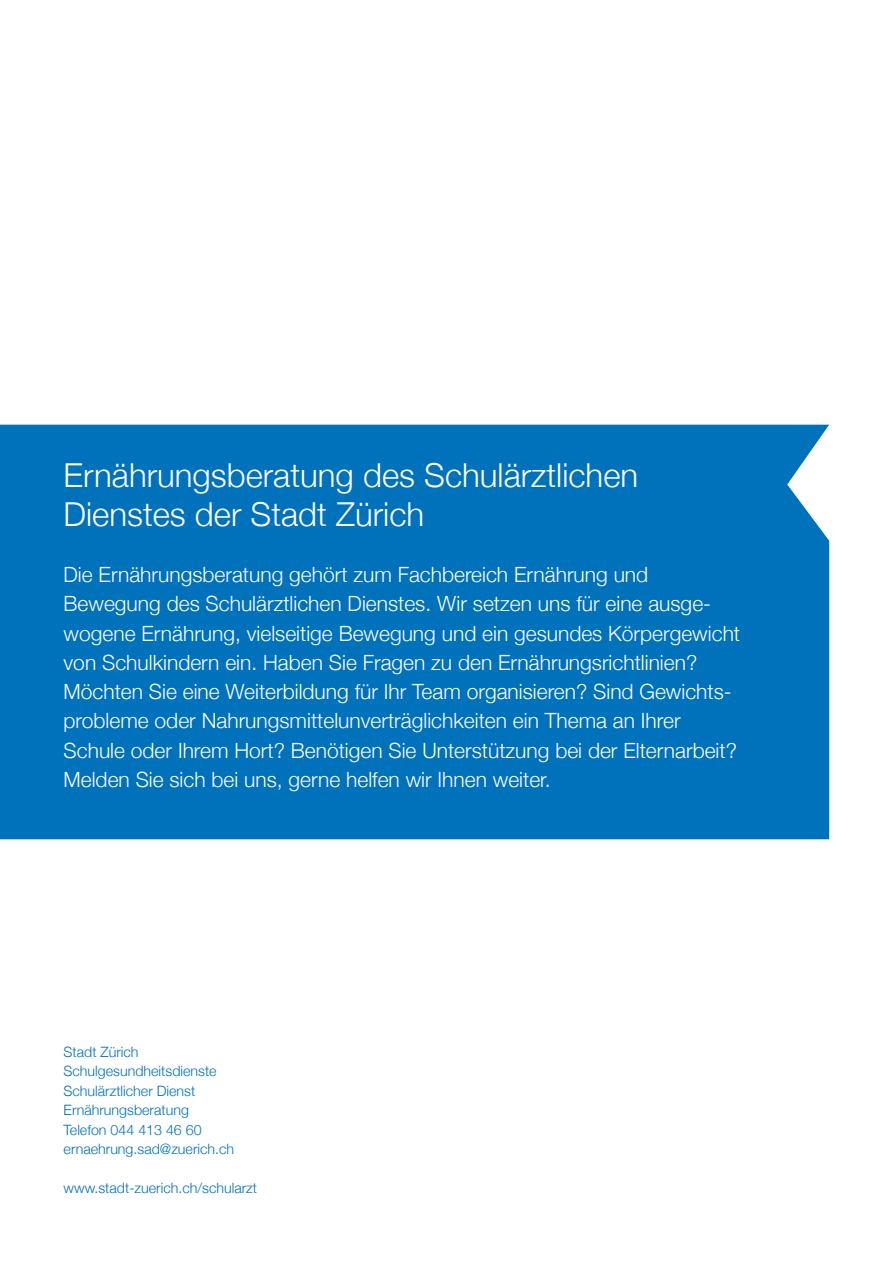
<style>
.page{position:relative;width:893px;height:1263px;background:#fff}
.page>*{position:absolute;margin:0;border:0;box-sizing:border-box;transform-origin:0 0}
.t1{font:300 33px/39px "Helvetica Neue";color:#fff}
.t2{font:300 21px/29.2px "Helvetica Neue";color:#fff}
.t3{font:300 14.25px/19.5px "Helvetica Neue";color:#0072bc}
</style>
<div class="page">
<div style="left:0;top:425px;width:829px;height:414px;background:#0072bc"></div>
<h1 class="t1" style="left:64px;top:453px;width:576px">Ernährungsberatung des Schulärztlichen<br>Dienstes der Stadt Zürich</h1>
<p class="t2" style="left:64px;top:558px;width:678px">Die Ernährungsberatung gehört zum Fachbereich Ernährung und Bewegung des Schulärztlichen Dienstes. Wir setzen uns für eine ausge&shy;wogene Ernährung, vielseitige Bewegung und ein gesundes Körpergewicht von Schulkindern ein. Haben Sie Fragen zu den Ernährungsrichtlinien?<br>Möchten Sie eine Weiterbildung für Ihr Team organisieren? Sind Gewichts&shy;probleme oder Nahrungsmittelunverträglichkeiten ein Thema an Ihrer Schule oder Ihrem Hort? Benötigen Sie Unterstützung bei der Elternarbeit?<br>Melden Sie sich bei uns, gerne helfen wir Ihnen weiter.</p>
<p class="t3" style="left:64px;top:1041px;width:172px">Stadt Zürich<br>Schulgesundheitsdienste<br>Schulärztlicher Dienst<br>Ernährungsberatung<br>Telefon 044 413 46 60 ernaehrung.sad@zuerich.ch</p>
<p class="t3" style="left:64px;top:1177px;width:195px">www.stadt-zuerich.ch/schularzt</p>
</div>
